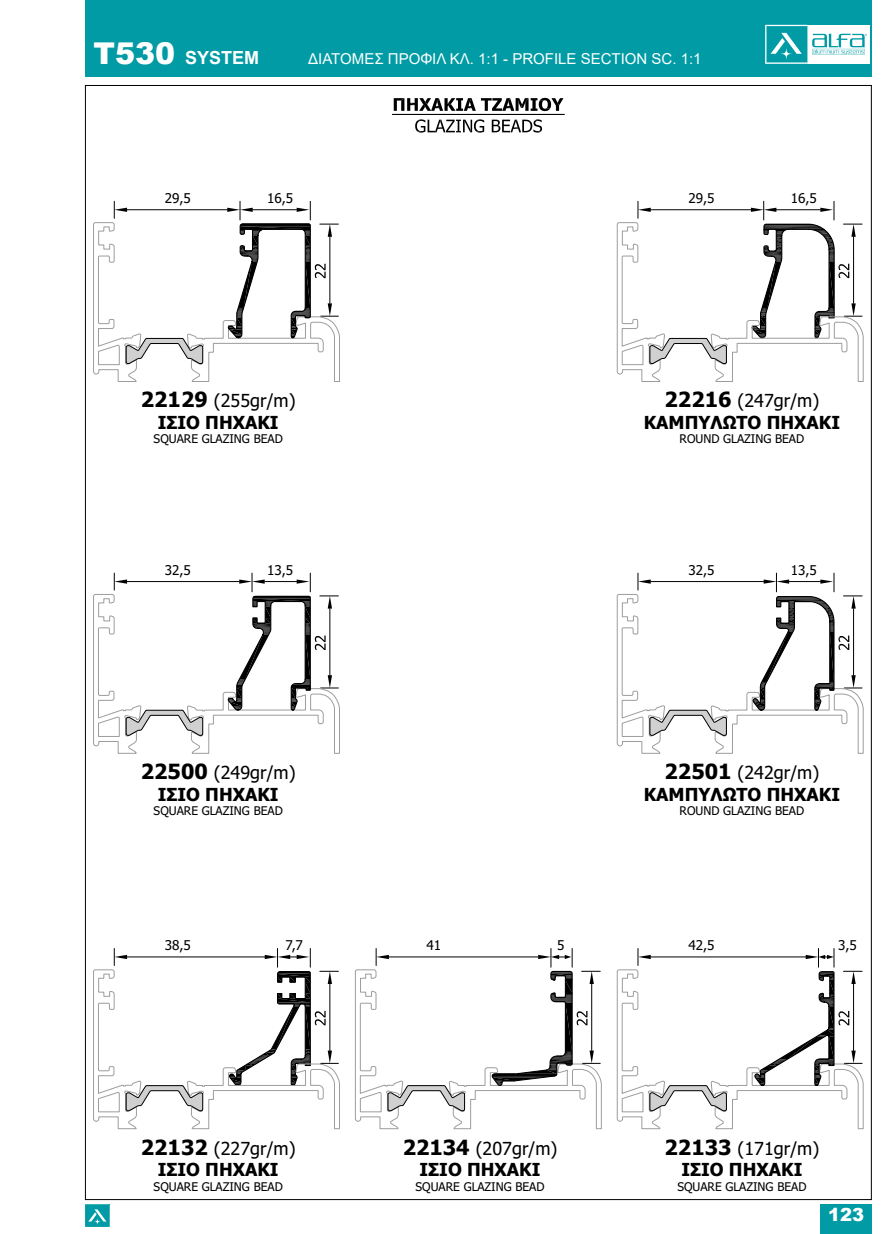
<style>
.page{position:relative;width:893px;height:1234px;background:#fff}
.page>*{position:absolute;margin:0;border:0;box-sizing:border-box;transform-origin:0 0}
.t1{font:700 18px/21.6px "Tahoma";color:#000;text-align:center}
.t2{font:700 18px "Arial";color:#fff}
.t3{font:900 18px "Arial";color:#fff}
.t4{font:15px "Arial";color:#fff}
.t5{font:13.5px "Tahoma";color:#000}
.t6{font:12px "Tahoma";color:#000}
.s1{font-weight:900;font-size:30px}
.s2{font-size:21px}
.s3{font-weight:400}
</style>
<div class="page">
<div style="left:85px;top:0;width:787px;height:77px;background:#009ba4"></div>
<div style="left:821px;top:1203px;width:51px;height:30px;background:#009ba4"></div>
<div style="left:807px;top:26px;width:62px;height:36px;background:#fff"></div>
<svg style="left:765px;top:25px;width:102px;height:39px"></svg>
<svg style="left:85px;top:1204px;width:25px;height:22px"></svg>
<hr style="left:392px;top:114px;width:172px;height:1px;background:#000">
<svg style="left:394px;top:98px;width:169px;height:13px"></svg>
<svg style="left:415px;top:119px;width:69px;height:14px"></svg>
<svg style="left:492px;top:119px;width:50px;height:14px"></svg>
<svg style="left:616px;top:201px;width:248px;height:181px"></svg>
<svg style="left:93px;top:201px;width:247px;height:181px"></svg>
<svg style="left:93px;top:948px;width:247px;height:181px"></svg>
<svg style="left:93px;top:573px;width:247px;height:181px"></svg>
<svg style="left:616px;top:573px;width:248px;height:181px"></svg>
<svg style="left:355px;top:948px;width:247px;height:181px"></svg>
<svg style="left:616px;top:948px;width:248px;height:181px"></svg>
<p class="t2" style="left:94px;top:45px;width:167px"><span class="s1">T530</span> SYSTEM</p>
<p class="t4" style="left:308px;top:48px;width:395px">ΔΙΑΤΟΜΕΣ ΠΡΟΦΙΛ ΚΛ. 1:1 - PROFILE SECTION SC. 1:1</p>
<p class="t5" style="left:165px;top:189px;width:28px">29,5</p>
<p class="t5" style="left:267px;top:189px;width:28px">16,5</p>
<p class="t5" style="left:688px;top:189px;width:28px">29,5</p>
<p class="t5" style="left:791px;top:189px;width:28px">16,5</p>
<p class="t1" style="left:141px;top:390px;width:156px"><span class="s2">22129</span> <span class="s3">(255gr/m)<br></span>ΙΣΙΟ ΠΗΧΑΚΙ</p>
<p class="t6" style="left:154px;top:431px;width:131px">SQUARE GLAZING BEAD</p>
<p class="t1" style="left:644px;top:390px;width:198px"><span class="s2">22216</span> <span class="s3">(247gr/m)<br></span>ΚΑΜΠΥΛΩΤΟ ΠΗΧΑΚΙ</p>
<p class="t6" style="left:680px;top:431px;width:126px">ROUND GLAZING BEAD</p>
<p class="t5" style="left:165px;top:561px;width:28px">32,5</p>
<p class="t5" style="left:267px;top:561px;width:28px">13,5</p>
<p class="t5" style="left:688px;top:561px;width:28px">32,5</p>
<p class="t5" style="left:791px;top:561px;width:28px">13,5</p>
<p class="t1" style="left:141px;top:762px;width:156px"><span class="s2">22500</span> <span class="s3">(249gr/m)<br></span>ΙΣΙΟ ΠΗΧΑΚΙ</p>
<p class="t6" style="left:154px;top:802px;width:131px">SQUARE GLAZING BEAD</p>
<p class="t1" style="left:644px;top:762px;width:198px"><span class="s2">22501</span> <span class="s3">(242gr/m)<br></span>ΚΑΜΠΥΛΩΤΟ ΠΗΧΑΚΙ</p>
<p class="t6" style="left:680px;top:802px;width:126px">ROUND GLAZING BEAD</p>
<p class="t5" style="left:165px;top:936px;width:28px">38,5</p>
<p class="t5" style="left:285px;top:936px;width:19px">7,7</p>
<p class="t5" style="left:427px;top:936px;width:16px">41</p>
<p class="t5" style="left:557px;top:936px;width:9px">5</p>
<p class="t5" style="left:688px;top:936px;width:28px">42,5</p>
<p class="t5" style="left:838px;top:936px;width:20px">3,5</p>
<p class="t1" style="left:141px;top:1137px;width:156px"><span class="s2">22132</span> <span class="s3">(227gr/m)<br></span>ΙΣΙΟ ΠΗΧΑΚΙ</p>
<p class="t6" style="left:154px;top:1177px;width:131px">SQUARE GLAZING BEAD</p>
<p class="t1" style="left:403px;top:1137px;width:156px"><span class="s2">22134</span> <span class="s3">(207gr/m)<br></span>ΙΣΙΟ ΠΗΧΑΚΙ</p>
<p class="t6" style="left:415px;top:1177px;width:131px">SQUARE GLAZING BEAD</p>
<p class="t1" style="left:665px;top:1137px;width:156px"><span class="s2">22133</span> <span class="s3">(171gr/m)<br></span>ΙΣΙΟ ΠΗΧΑΚΙ</p>
<p class="t6" style="left:677px;top:1177px;width:131px">SQUARE GLAZING BEAD</p>
<p class="t3" style="left:828px;top:1201px;width:38px">123</p>
</div>
